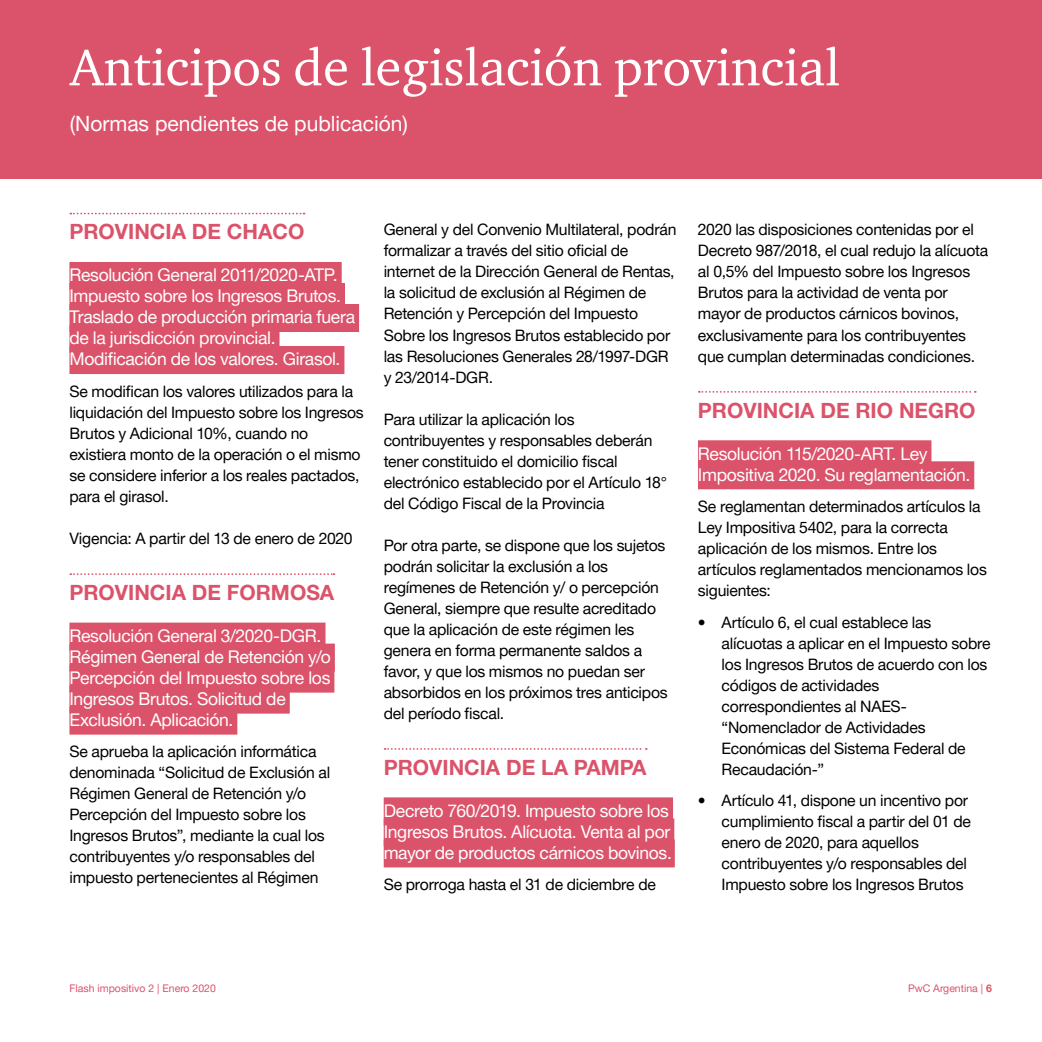
<style>
.page{position:relative;width:1042px;height:1042px;background:#fff}
.page>*{position:absolute;margin:0;border:0;box-sizing:border-box;transform-origin:0 0}
.t1{font:52.5px "ITC Charter Com";color:#fff}
.t2{font:700 21px "Helvetica Neue LT Pro";color:#db536a}
.t3{font:21px "Helvetica Neue LT Pro";color:#fff}
.t4{font:17.5px/21px "Helvetica Neue LT Pro";letter-spacing:-.02em;color:#fff}
.t5{font:15.75px/21px "Helvetica Neue LT Pro";letter-spacing:-.015em;color:#000}
.t6{font:10.5px "Helvetica Neue LT Pro";color:#db536a}
.s1{font-weight:700}
</style>
<div class="page">
<svg style="left:70px;top:213px;width:234px;height:1px"></svg>
<div style="left:69px;top:262px;width:273px;height:28px;background:#db536a"></div>
<div style="left:69px;top:283px;width:276px;height:28px;background:#db536a"></div>
<div style="left:69px;top:304px;width:290px;height:28px;background:#db536a"></div>
<div style="left:69px;top:325px;width:210px;height:28px;background:#db536a"></div>
<div style="left:69px;top:346px;width:275px;height:28px;background:#db536a"></div>
<svg style="left:70px;top:573px;width:264px;height:2px"></svg>
<div style="left:69px;top:622px;width:256px;height:28px;background:#db536a"></div>
<div style="left:69px;top:643px;width:266px;height:28px;background:#db536a"></div>
<div style="left:69px;top:664px;width:265px;height:28px;background:#db536a"></div>
<div style="left:69px;top:685px;width:221px;height:28px;background:#db536a"></div>
<div style="left:69px;top:706px;width:168px;height:28px;background:#db536a"></div>
<svg style="left:384px;top:748px;width:263px;height:2px"></svg>
<div style="left:384px;top:797px;width:289px;height:28px;background:#db536a"></div>
<div style="left:384px;top:818px;width:290px;height:28px;background:#db536a"></div>
<div style="left:384px;top:839px;width:291px;height:28px;background:#db536a"></div>
<svg style="left:699px;top:391px;width:277px;height:2px"></svg>
<div style="left:698px;top:440px;width:233px;height:28px;background:#db536a"></div>
<div style="left:698px;top:461px;width:276px;height:28px;background:#db536a"></div>
<div style="left:0;top:0;width:1042px;height:179px;background:#db536a"></div>
<h1 class="t1" style="left:70px;top:35px;width:771px">Anticipos de legislación provincial</h1>
<h2 class="t3" style="left:70px;top:110px;width:340px">(Normas pendientes de publicación)</h2>
<h2 class="t2" style="left:69px;top:219px;width:236px">PROVINCIA DE CHACO</h2>
<p class="t4" style="left:69px;top:264px;width:287px">Resolución General 2011/2020-ATP.<br>Impuesto sobre los Ingresos Brutos.<br>Traslado de producción primaria fuera de la jurisdicción provincial.<br>Modificación de los valores. Girasol.</p>
<p class="t5" style="left:69px;top:380px;width:296px">Se modifican los valores utilizados para la liquidación del Impuesto sobre los Ingresos Brutos y Adicional 10%, cuando no existiera monto de la operación o el mismo se considere inferior a los reales pactados, para el girasol.</p>
<p class="t5" style="left:69px;top:527px;width:285px">Vigencia: A partir del 13 de enero de 2020</p>
<h2 class="t2" style="left:69px;top:579px;width:266px">PROVINCIA DE FORMOSA</h2>
<p class="t4" style="left:69px;top:625px;width:263px">Resolución General 3/2020-DGR.<br>Régimen General de Retención y/o<br>Percepción del Impuesto sobre los<br>Ingresos Brutos. Solicitud de<br>Exclusión. Aplicación.</p>
<p class="t5" style="left:69px;top:741px;width:262px">Se aprueba la aplicación informática denominada “Solicitud de Exclusión al Régimen General de Retención y/o Percepción del Impuesto sobre los Ingresos Brutos”, mediante la cual los contribuyentes y/o responsables del impuesto pertenecientes al Régimen</p>
<p class="t5" style="left:384px;top:219px;width:294px">General y del Convenio Multilateral, podrán formalizar a través del sitio oficial de internet de la Dirección General de Rentas, la solicitud de exclusión al Régimen de Retención y Percepción del Impuesto Sobre los Ingresos Brutos establecido por las Resoluciones Generales 28/1997-DGR y 23/2014-DGR.</p>
<p class="t5" style="left:384px;top:408px;width:285px">Para utilizar la aplicación los contribuyentes y responsables deberán tener constituido el domicilio fiscal electrónico establecido por el Artículo 18° del Código Fiscal de la Provincia</p>
<p class="t5" style="left:384px;top:534px;width:285px">Por otra parte, se dispone que los sujetos podrán solicitar la exclusión a los regímenes de Retención y/ o percepción General, siempre que resulte acreditado que la aplicación de este régimen les genera en forma permanente saldos a favor, y que los mismos no puedan ser absorbidos en los próximos tres anticipos del período fiscal.</p>
<h2 class="t2" style="left:384px;top:754px;width:264px">PROVINCIA DE LA PAMPA</h2>
<p class="t4" style="left:384px;top:799px;width:290px">Decreto 760/2019. Impuesto sobre los<br>Ingresos Brutos. Alícuota. Venta al por mayor de productos cárnicos bovinos.</p>
<p class="t5" style="left:384px;top:873px;width:274px">Se prorroga hasta el 31 de diciembre de</p>
<p class="t5" style="left:698px;top:219px;width:292px">2020 las disposiciones contenidas por el Decreto 987/2018, el cual redujo la alícuota al 0,5% del Impuesto sobre los Ingresos Brutos para la actividad de venta por mayor de productos cárnicos bovinos, exclusivamente para los contribuyentes que cumplan determinadas condiciones.</p>
<h2 class="t2" style="left:698px;top:397px;width:279px">PROVINCIA DE RIO NEGRO</h2>
<p class="t4" style="left:698px;top:442px;width:274px">Resolución 115/2020-ART. Ley<br>Impositiva 2020. Su reglamentación.</p>
<p class="t5" style="left:698px;top:495px;width:290px">Se reglamentan determinados artículos la Ley Impositiva 5402, para la correcta aplicación de los mismos. Entre los artículos reglamentados mencionamos los siguientes:</p>
<p class="t5" style="left:721px;top:611px;width:271px;text-indent:-24px">• Artículo 6, el cual establece las alícuotas a aplicar en el Impuesto sobre los Ingresos Brutos de acuerdo con los códigos de actividades correspondientes al NAES-“Nomenclador de Actividades<br>Económicas del Sistema Federal de<br>Recaudación-”</p>
<p class="t5" style="left:721px;top:789px;width:251px;text-indent:-24px">• Artículo 41, dispone un incentivo por cumplimiento fiscal a partir del 01 de enero de 2020, para aquellos contribuyentes y/o responsables del Impuesto sobre los Ingresos Brutos</p>
<p class="t6" style="left:69px;top:982px;width:148px">Flash impositivo 2 | Enero 2020</p>
<p class="t6" style="left:908px;top:982px;width:85px">PwC Argentina | <span class="s1">6</span></p>
</div>
